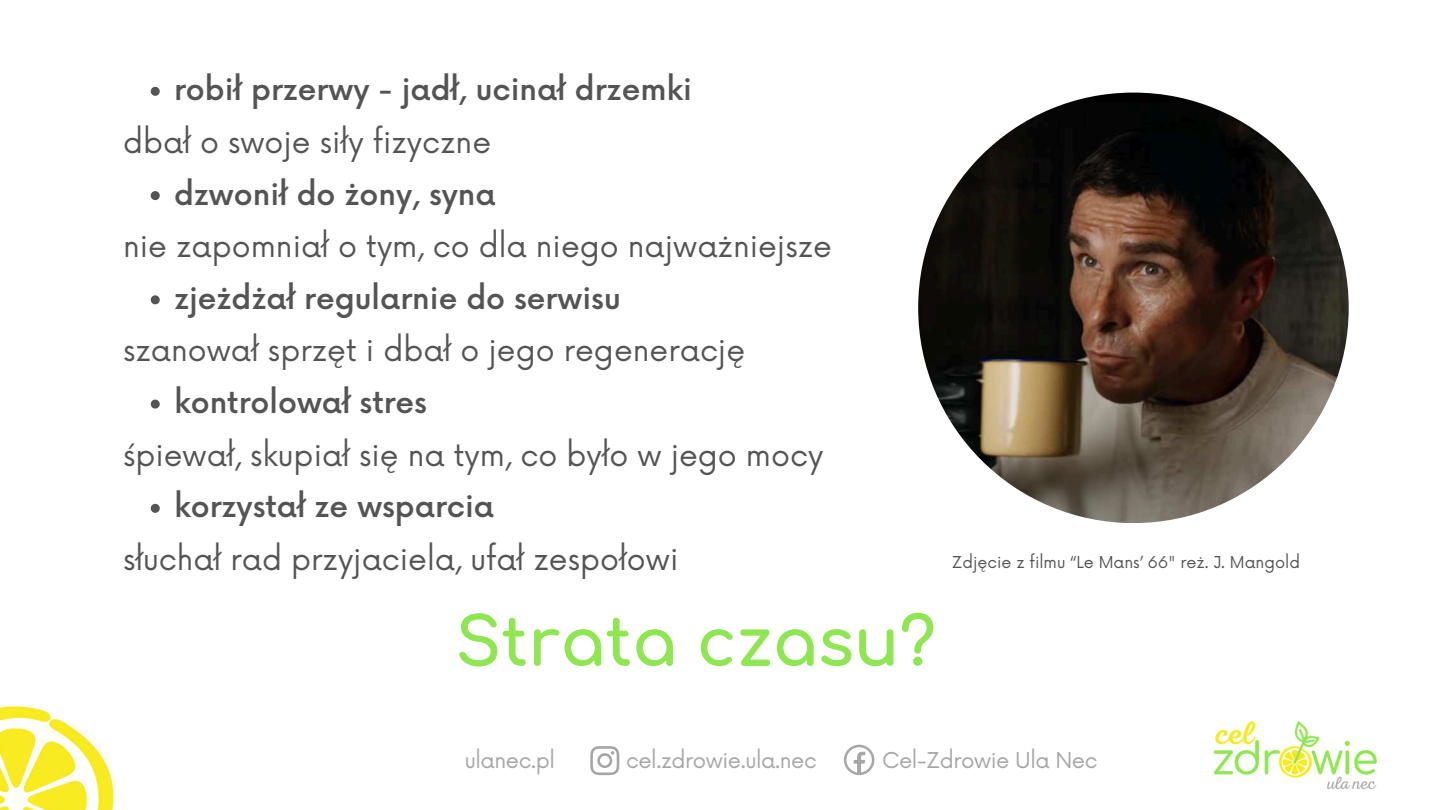
<style>
.page{position:relative;width:1440px;height:810px;background:#fff}
.page>*{position:absolute;margin:0;border:0;box-sizing:border-box;transform-origin:0 0}
.t1{font:700 66.7px "Comfortaa";color:#8ee651}
.t2{font:30px "Now";color:#545454}
.t3{font:500 30px "Now";color:#545454}
.t4{font:21.2px "Now";letter-spacing:-.02em;color:#a6a6a6}
.t5{font:16px "Now";color:#545454}
</style>
<div class="page">
<img style="left:0;top:706px;width:114px;height:104px">
<img style="left:1213px;top:721px;width:164px;height:68px">
<img style="left:918px;top:93px;width:431px;height:430px;border-radius:50%">
<svg style="left:151px;top:87px;width:9px;height:9px"></svg>
<svg style="left:151px;top:191px;width:9px;height:9px"></svg>
<svg style="left:151px;top:295px;width:9px;height:9px"></svg>
<svg style="left:151px;top:400px;width:9px;height:9px"></svg>
<svg style="left:151px;top:504px;width:9px;height:9px"></svg>
<svg style="left:590px;top:746px;width:29px;height:29px"></svg>
<svg style="left:844px;top:745px;width:30px;height:30px"></svg>
<p class="t3" style="left:174px;top:66px;width:520px">robił przerwy - jadł, ucinał drzemki</p>
<p class="t2" style="left:123px;top:118px;width:370px">dbał o swoje siły fizyczne</p>
<p class="t3" style="left:174px;top:170px;width:323px">dzwonił do żony, syna</p>
<p class="t2" style="left:123px;top:222px;width:711px">nie zapomniał o tym, co dla niego najważniejsze</p>
<p class="t3" style="left:174px;top:275px;width:448px">zjeżdżał regularnie do serwisu</p>
<p class="t2" style="left:123px;top:326px;width:624px">szanował sprzęt i dbał o jego regenerację</p>
<p class="t3" style="left:174px;top:379px;width:255px">kontrolował stres</p>
<p class="t2" style="left:123px;top:431px;width:702px">śpiewał, skupiał się na tym, co było w jego mocy</p>
<p class="t3" style="left:174px;top:483px;width:322px">korzystał ze wsparcia</p>
<p class="t2" style="left:123px;top:535px;width:557px">słuchał rad przyjaciela, ufał zespołowi</p>
<h1 class="t1" style="left:455px;top:580px;width:482px">Strata czasu?</h1>
<p class="t5" style="left:952px;top:550px;width:350px">Zdjęcie z filmu “Le Mans’ 66" reż. J. Mangold</p>
<p class="t4" style="left:465px;top:743px;width:92px">ulanec.pl</p>
<p class="t4" style="left:626px;top:743px;width:192px">cel.zdrowie.ula.nec</p>
<p class="t4" style="left:882px;top:743px;width:217px">Cel-Zdrowie Ula Nec</p>
</div>
